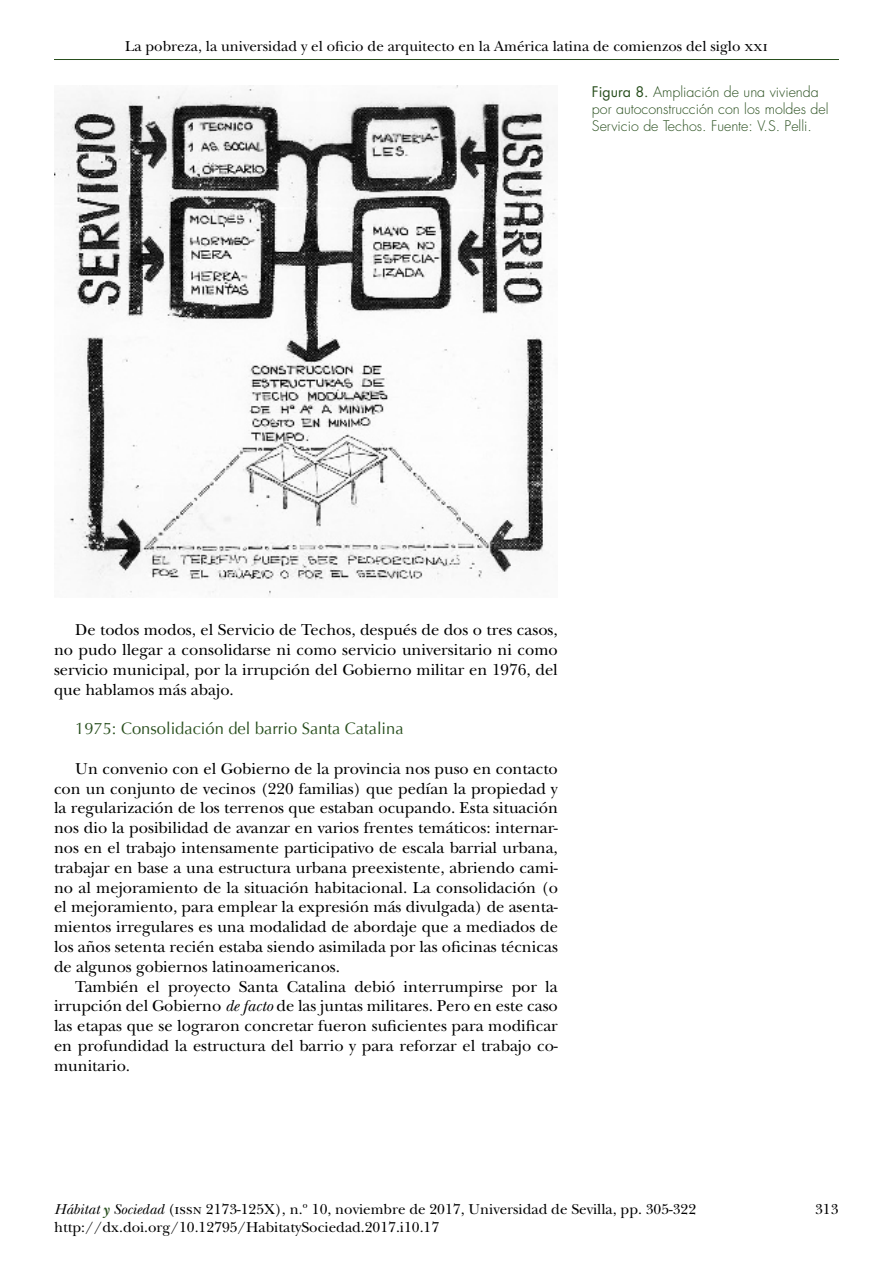
<style>
.page{position:relative;width:893px;height:1263px;background:#fff}
.page>*{position:absolute;margin:0;border:0;box-sizing:border-box;transform-origin:0 0}
.TXT_normal{font:16.5px/19.8px "New Baskerville Std";color:#000;text-align:justify}
.TXT_LADILLO_3{font:16.5px "Optima";color:#294f1e}
.t1{font:15px "New Baskerville Std";color:#000}
.TXT_PIEFOTO{font:300 14.25px/17.1px "Futura Std";color:#294f1e}
.s1{font-weight:400}
.s2{font-style:italic}
.s3{font-weight:700;font-style:italic;color:#294f1e}
</style>
<div class="page">
<hr style="left:54px;top:59px;width:785px;height:1px;background:#294f1e">
<img style="left:54px;top:85px;width:502px;height:511px">
<p class="t1" style="left:125px;top:37px;width:644px">La pobreza, la universidad y el oficio de arquitecto en la América latina de comienzos del siglo xxi</p>
<p class="TXT_PIEFOTO" style="left:592px;top:83px;width:238px"><span class="s1">Figura 8.</span> Ampliación de una vivienda por autoconstrucción con los moldes del<br>Servicio de Techos. Fuente: V.S. Pelli.</p>
<p class="TXT_normal" style="left:54px;top:620px;width:505px;text-indent:21px">De todos modos, el Servicio de Techos, después de dos o tres casos, no pudo llegar a consolidarse ni como servicio universitario ni como servicio municipal, por la irrupción del Gobierno militar en 1976, del que hablamos más abajo.</p>
<p class="TXT_LADILLO_3" style="left:75px;top:719px;width:330px">1975: Consolidación del barrio Santa Catalina</p>
<p class="TXT_normal" style="left:54px;top:759px;width:505px;text-indent:21px">Un convenio con el Gobierno de la provincia nos puso en contacto con un conjunto de vecinos (220 familias) que pedían la propiedad y la regularización de los terrenos que estaban ocupando. Esta situación nos dio la posibilidad de avanzar en varios frentes temáticos: internar&shy;nos en el trabajo intensamente participativo de escala barrial urbana, trabajar en base a una estructura urbana preexistente, abriendo cami&shy;no al mejoramiento de la situación habitacional. La consolidación (o el mejoramiento, para emplear la expresión más divulgada) de asenta&shy;mientos irregulares es una modalidad de abordaje que a mediados de los años setenta recién estaba siendo asimilada por las oficinas técnicas de algunos gobiernos latinoamericanos.</p>
<p class="TXT_normal" style="left:54px;top:976px;width:505px;text-indent:21px">También el proyecto Santa Catalina debió interrumpirse por la irrupción del Gobierno <span class="s2">de facto</span> de las juntas militares. Pero en este caso las etapas que se lograron concretar fueron suficientes para modificar en profundidad la estructura del barrio y para reforzar el trabajo co&shy;munitario.</p>
<p class="t1" style="left:54px;top:1201px;width:644px"><span class="s2">Hábitat</span> <span class="s3">y</span> <span class="s2">Sociedad</span> (issn 2173-125X), n.º 10, noviembre de 2017, Universidad de Sevilla, pp. 305-322</p>
<p class="t1" style="left:815px;top:1201px;width:25px">313</p>
<p class="t1" style="left:54px;top:1219px;width:387px">http://dx.doi.org/10.12795/HabitatySociedad.2017.i10.17</p>
</div>
